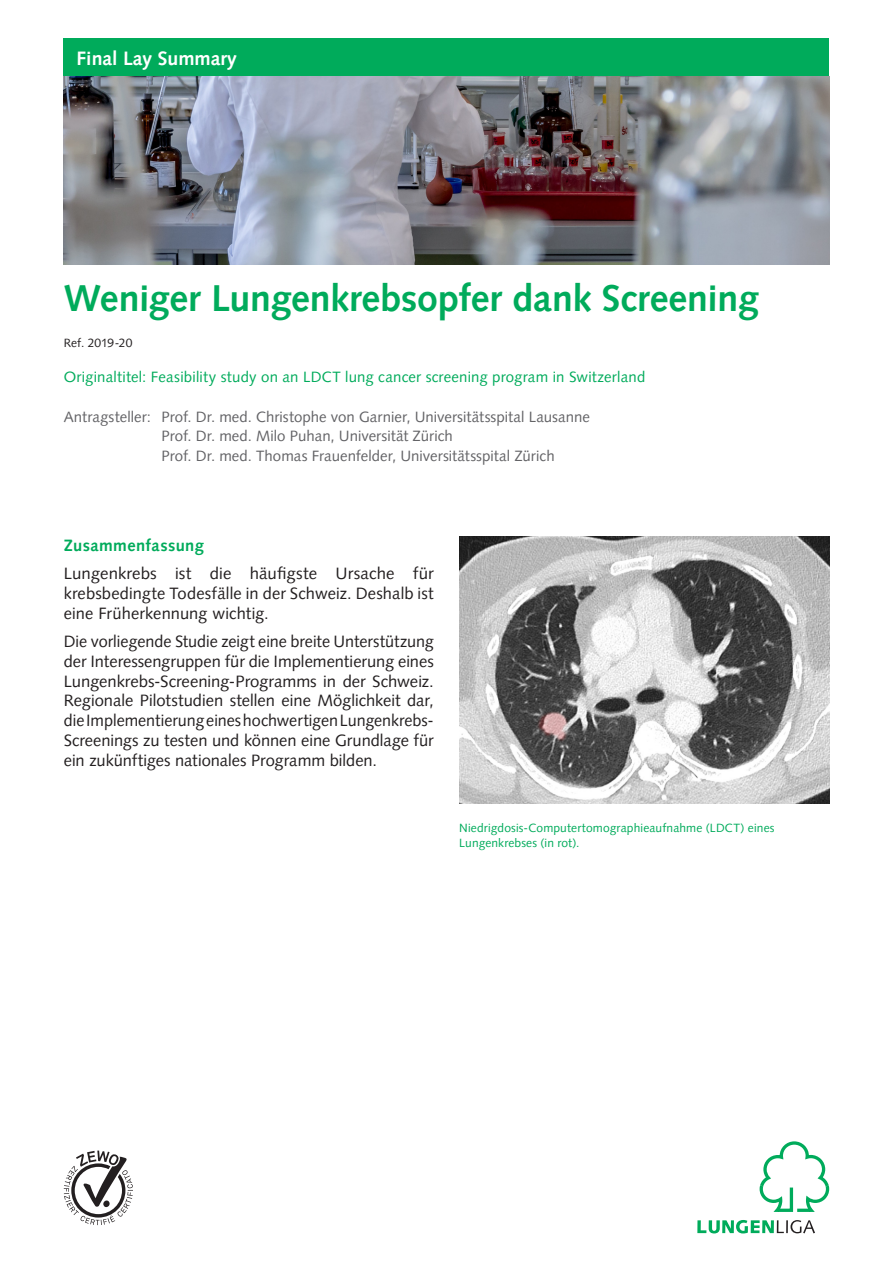
<style>
.page{position:relative;width:893px;height:1263px;background:#fff}
.page>*{position:absolute;margin:0;border:0;box-sizing:border-box;transform-origin:0 0}
.Haupttitel{font:700 37.5px "Syntax LT Pro";letter-spacing:-.005em;color:#00ab5b}
.t1{font:700 19.5px "Syntax LT Pro";color:#fff}
.Fliesstext{font:16.5px/19.8px "Syntax LT Pro";color:#231f20;text-align:justify}
.Fliesstext-2{font:700 16.5px "Syntax LT Pro";letter-spacing:.025em;color:#00ab5b}
.Antragsteller{font:15px "Syntax LT Pro";color:#636366}
.Orginaltitel{font:15px "Syntax LT Pro";letter-spacing:.01em;color:#00ab5b}
.Bildbeschrieb{font:12px/14.4px "Syntax LT Pro";letter-spacing:.01em;color:#00ab5b}
.Datum{font:12px "Syntax LT Pro";letter-spacing:.01em;color:#231f20}
</style>
<div class="page">
<div style="left:64px;top:38px;width:765px;height:39px;background:#00ab5b"></div>
<svg style="left:64px;top:1150px;width:69px;height:75px"></svg>
<svg style="left:697px;top:1220px;width:118px;height:13px"></svg>
<svg style="left:760px;top:1141px;width:69px;height:71px"></svg>
<img style="left:64px;top:77px;width:765px;height:188px">
<img style="left:459px;top:536px;width:370px;height:268px">
<p class="t1" style="left:77px;top:47px;width:162px">Final Lay Summary</p>
<p class="Haupttitel" style="left:64px;top:276px;width:697px">Weniger Lungenkrebsopfer dank Screening</p>
<p class="Datum" style="left:64px;top:336px;width:70px">Ref. 2019-20</p>
<p class="Orginaltitel" style="left:64px;top:368px;width:583px">Originaltitel: Feasibility study on an LDCT lung cancer screening program in Switzerland</p>
<p class="Antragsteller" style="left:64px;top:407px;width:89px">Antragsteller:</p>
<p class="Antragsteller" style="left:162px;top:407px;width:430px">Prof. Dr. med. Christophe von Garnier, Universitätsspital Lausanne</p>
<p class="Antragsteller" style="left:162px;top:427px;width:293px">Prof. Dr. med. Milo Puhan, Universität Zürich</p>
<p class="Antragsteller" style="left:162px;top:447px;width:395px">Prof. Dr. med. Thomas Frauenfelder, Universitätsspital Zürich</p>
<p class="Fliesstext-2" style="left:64px;top:535px;width:142px">Zusammenfassung</p>
<p class="Fliesstext" style="left:64px;top:563px;width:371px">Lungenkrebs ist die häufigste Ursache für krebsbedingte Todesfälle in der Schweiz. Deshalb ist eine Früherkennung wichtig.</p>
<p class="Fliesstext" style="left:64px;top:631px;width:371px">Die vorliegende Studie zeigt eine breite Unterstützung der Interessengruppen für die Implementierung eines Lungenkrebs-Screening-Programms in der Schweiz.<br>Regionale Pilotstudien stellen eine Möglichkeit dar, die Implementierung eines hochwertigen Lungenkrebs-Screenings zu testen und können eine Grundlage für ein zukünftiges nationales Programm bilden.</p>
<p class="Bildbeschrieb" style="left:459px;top:821px;width:317px">Niedrigdosis-Computertomographieaufnahme (LDCT) eines<br>Lungenkrebses (in rot).</p>
</div>
